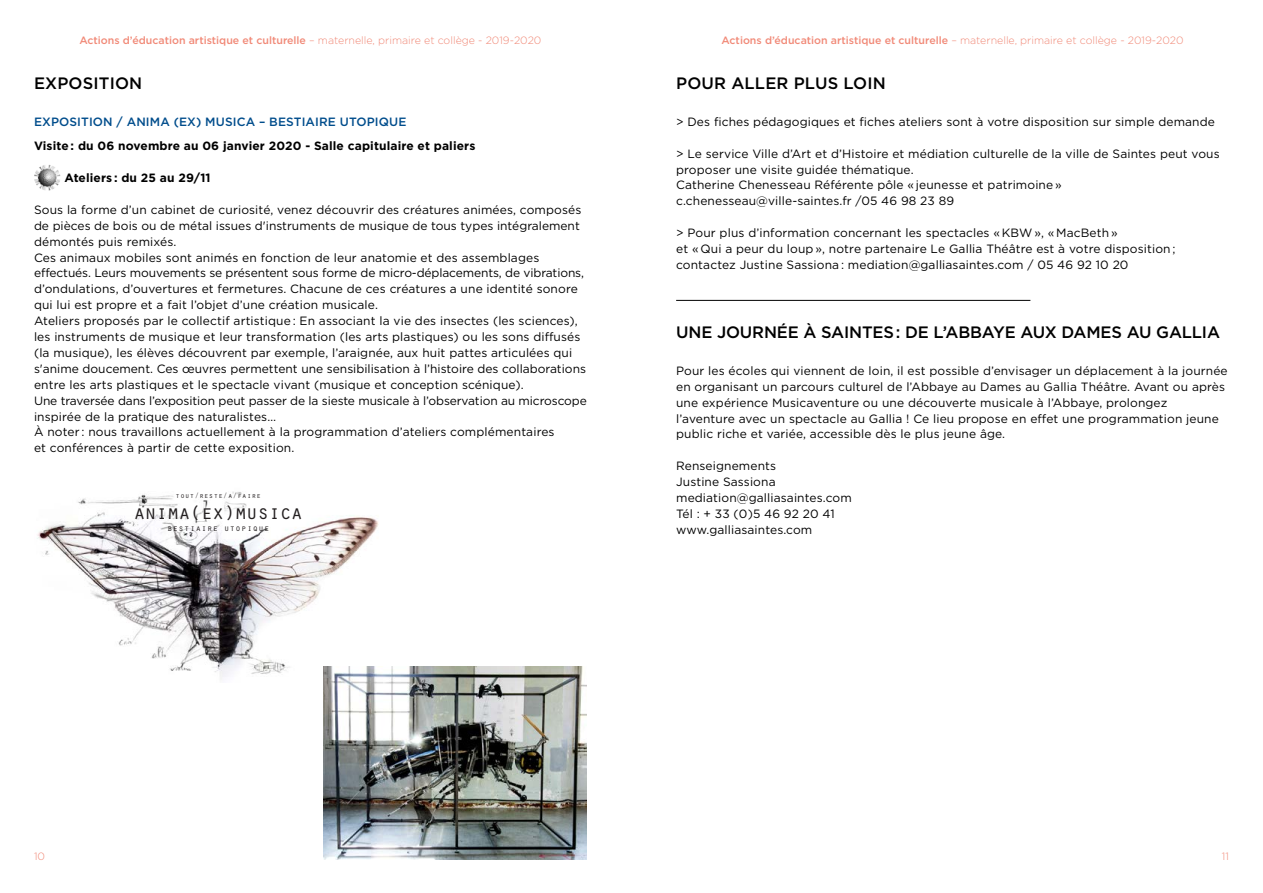
<style>
.page{position:relative;width:1263px;height:893px;background:#fff}
.page>*{position:absolute;margin:0;border:0;box-sizing:border-box;transform-origin:0 0}
.t1{font:20.4px "Orator Std";letter-spacing:-.05em;color:#231f20}
.t2{font:500 16.5px "Gotham";letter-spacing:-.01em;color:#000}
.t3{font:500 16.5px "Gotham";letter-spacing:.01em;color:#000}
.t4{font:12px/15.9px "Gotham";letter-spacing:.01em;color:#000}
.t5{font:700 12px "Gotham";letter-spacing:.01em;color:#000}
.t6{font:500 12px "Gotham";letter-spacing:.01em;color:#004d8c}
.t7{font:500 10.65px "Gotham";color:#f18977}
.t8{font:300 10.65px "Gotham";color:#f18977}
.t9{font:8.7px "Orator Std";letter-spacing:.05em;color:#231f20}
.t10{font:7.35px "Orator Std";letter-spacing:.05em;color:#231f20}
.t11{font:5.1px "Helvetica";color:#000}
.s1{font-weight:300}
</style>
<div class="page">
<img style="left:37px;top:491px;width:342px;height:191px">
<img style="left:34px;top:165px;width:27px;height:26px">
<img style="left:324px;top:666px;width:263px;height:193px">
<hr style="left:676px;top:300px;width:354px;height:1px;background:#000">
<p class="t7" style="left:79px;top:33px;width:464px">Actions d’éducation artistique et culturelle <span class="s1">– maternelle, primaire et collège - 2019-2020</span></p>
<h2 class="t3" style="left:34px;top:72px;width:110px">EXPOSITION</h2>
<p class="t6" style="left:34px;top:114px;width:374px">EXPOSITION / ANIMA (EX) MUSICA – BESTIAIRE UTOPIQUE</p>
<p class="t5" style="left:34px;top:138px;width:443px">Visite : du 06 novembre au 06 janvier 2020 - Salle capitulaire et paliers</p>
<p class="t5" style="left:64px;top:170px;width:148px">Ateliers : du 25 au 29/11</p>
<p class="t4" style="left:34px;top:201px;width:554px">Sous la forme d’un cabinet de curiosité, venez découvrir des créatures animées, composés de pièces de bois ou de métal issues d'instruments de musique de tous types intégralement démontés puis remixés.<br>Ces animaux mobiles sont animés en fonction de leur anatomie et des assemblages effectués. Leurs mouvements se présentent sous forme de micro-déplacements, de vibrations, d’ondulations, d’ouvertures et fermetures. Chacune de ces créatures a une identité sonore qui lui est propre et a fait l’objet d’une création musicale.<br>Ateliers proposés par le collectif artistique : En associant la vie des insectes (les sciences), les instruments de musique et leur transformation (les arts plastiques) ou les sons diffusés (la musique), les élèves découvrent par exemple, l’araignée, aux huit pattes articulées qui s'anime doucement. Ces œuvres permettent une sensibilisation à l’histoire des collaborations entre les arts plastiques et le spectacle vivant (musique et conception scénique).<br>Une traversée dans l’exposition peut passer de la sieste musicale à l’observation au microscope inspirée de la pratique des naturalistes…<br>À noter : nous travaillons actuellement à la programmation d’ateliers complémentaires<br>et conférences à partir de cette exposition.</p>
<p class="t11" style="left:0;top:416px;width:143px">ica BILINGUE.qxp_Mise en page 1 28/02/2019 17:06 Page1</p>
<p class="t10" style="left:176px;top:490px;width:87px">tout/reste/a/faire</p>
<h1 class="t1" style="left:133px;top:497px;width:171px">anima(ex)musica</h1>
<p class="t9" style="left:167px;top:521px;width:104px">bestiaire utopique</p>
<p class="t7" style="left:721px;top:33px;width:464px">Actions d’éducation artistique et culturelle <span class="s1">– maternelle, primaire et collège - 2019-2020</span></p>
<h2 class="t3" style="left:676px;top:72px;width:211px">POUR ALLER PLUS LOIN</h2>
<p class="t4" style="left:676px;top:113px;width:540px">&gt; Des fiches pédagogiques et fiches ateliers sont à votre disposition sur simple demande</p>
<p class="t4" style="left:676px;top:145px;width:545px">&gt; Le service Ville d’Art et d’Histoire et médiation culturelle de la ville de Saintes peut vous proposer une visite guidée thématique.<br>Catherine Chenesseau Référente pôle « jeunesse et patrimoine » c.chenesseau@ville-saintes.fr /05 46 98 23 89</p>
<p class="t4" style="left:676px;top:225px;width:501px">&gt; Pour plus d’information concernant les spectacles « KBW », « MacBeth »<br>et « Qui a peur du loup », notre partenaire Le Gallia Théâtre est à votre disposition ; contactez Justine Sassiona : mediation@galliasaintes.com / 05 46 92 10 20</p>
<h2 class="t2" style="left:676px;top:321px;width:545px">UNE JOURNÉE À SAINTES : DE L’ABBAYE AUX DAMES AU GALLIA</h2>
<p class="t4" style="left:676px;top:362px;width:553px">Pour les écoles qui viennent de loin, il est possible d’envisager un déplacement à la journée en organisant un parcours culturel de l’Abbaye au Dames au Gallia Théâtre. Avant ou après une expérience Musicaventure ou une découverte musicale à l’Abbaye, prolongez l’aventure avec un spectacle au Gallia ! Ce lieu propose en effet une programmation jeune public riche et variée, accessible dès le plus jeune âge.</p>
<p class="t4" style="left:676px;top:458px;width:177px">Renseignements<br>Justine Sassiona mediation@galliasaintes.com<br>Tél : + 33 (0)5 46 92 20 41 www.galliasaintes.com</p>
<p class="t8" style="left:34px;top:849px;width:13px">10</p>
<p class="t8" style="left:1222px;top:849px;width:9px">11</p>
</div>
